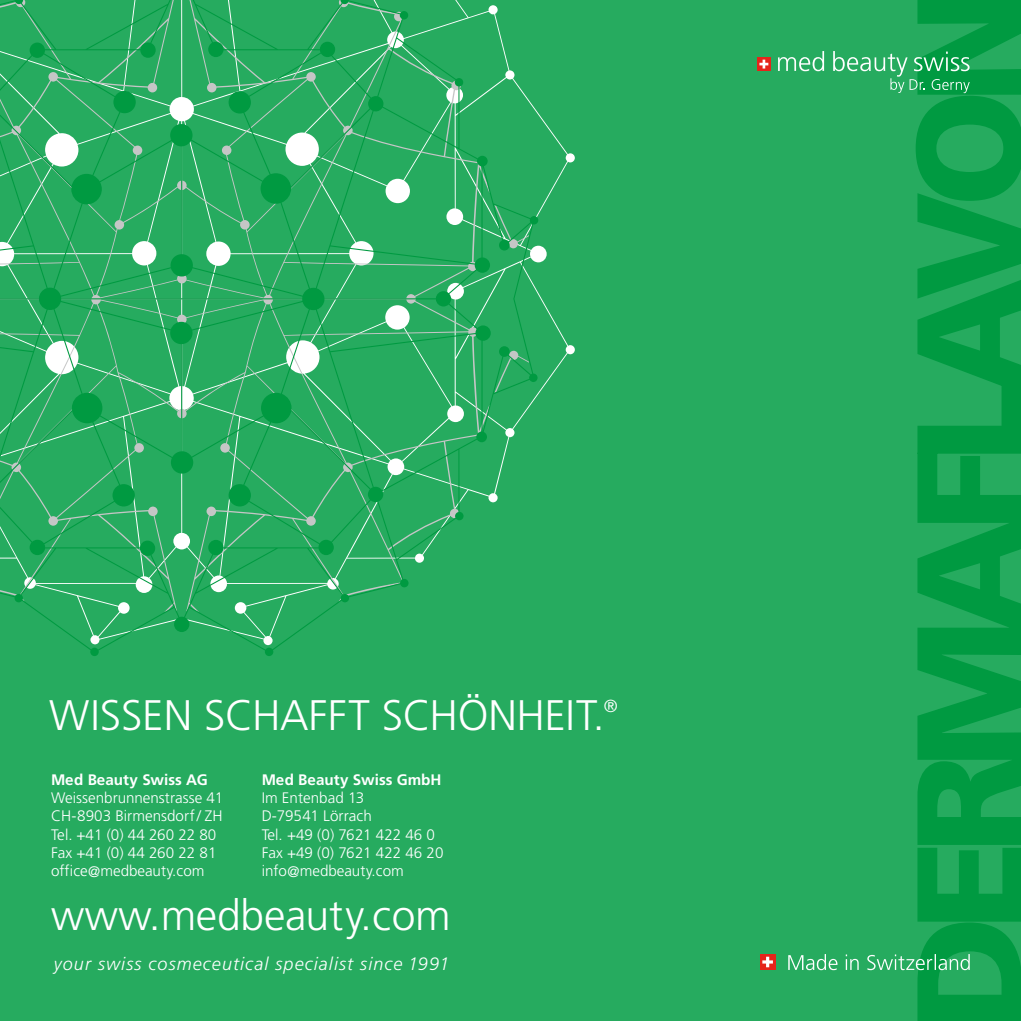
<style>
.page{position:relative;width:1021px;height:1021px;background:#fff}
.page>*{position:absolute;margin:0;border:0;box-sizing:border-box;transform-origin:0 0}
.t1{font:300 42.6px "Frutiger LT Std";letter-spacing:-.005em;color:#fff}
.t2{font:italic 300 18px "Frutiger LT Std";letter-spacing:.06em;color:#fff}
.t3{font:300 17.4px "Frutiger LT Std";color:#fff}
.t4{font:300 15.2px/18.2px "Frutiger LT Std";color:#fff}
.t5{font:700 15.2px "Frutiger LT Std";color:#fff}
</style>
<div class="page">
<div style="left:0;top:0;width:1020px;height:1020px;background:#26ab5f"></div>
<svg style="left:915px;top:0;width:105px;height:1020px;fill:#009a41"></svg>
<svg style="left:0;top:0;width:538px;height:656px"></svg>
<svg style="left:788px;top:954px;width:181px;height:16px"></svg>
<div style="left:759px;top:954px;width:16px;height:15px;background:#e5241a"></div>
<svg style="left:762px;top:956px;width:11px;height:11px"></svg>
<svg style="left:833px;top:51px;width:136px;height:42px"></svg>
<svg style="left:778px;top:51px;width:46px;height:20px"></svg>
<svg style="left:757px;top:57px;width:13px;height:14px"></svg>
<svg style="left:759px;top:60px;width:9px;height:9px"></svg>
<h1 class="t1" style="left:49px;top:691px;width:557px">WISSEN SCHAFFT SCHÖNHEIT.</h1>
<p class="t3" style="left:603px;top:696px;width:15px">®</p>
<p class="t5" style="left:51px;top:770px;width:158px">Med Beauty Swiss AG</p>
<p class="t4" style="left:51px;top:789px;width:174px">Weissenbrunnenstrasse 41<br>CH-8903 Birmensdorf/ ZH<br>Tel. +41 (0) 44 260 22 80<br>Fax +41 (0) 44 260 22 81 office@medbeauty.com</p>
<h1 class="t1" style="left:51px;top:891px;width:401px">www.medbeauty.com</h1>
<p class="t5" style="left:262px;top:770px;width:181px">Med Beauty Swiss GmbH</p>
<p class="t4" style="left:262px;top:789px;width:183px">Im Entenbad 13<br>D-79541 Lörrach<br>Tel. +49 (0) 7621 422 46 0<br>Fax +49 (0) 7621 422 46 20 info@medbeauty.com</p>
<p class="t2" style="left:54px;top:953px;width:397px">your swiss cosmeceutical specialist since 1991</p>
</div>
